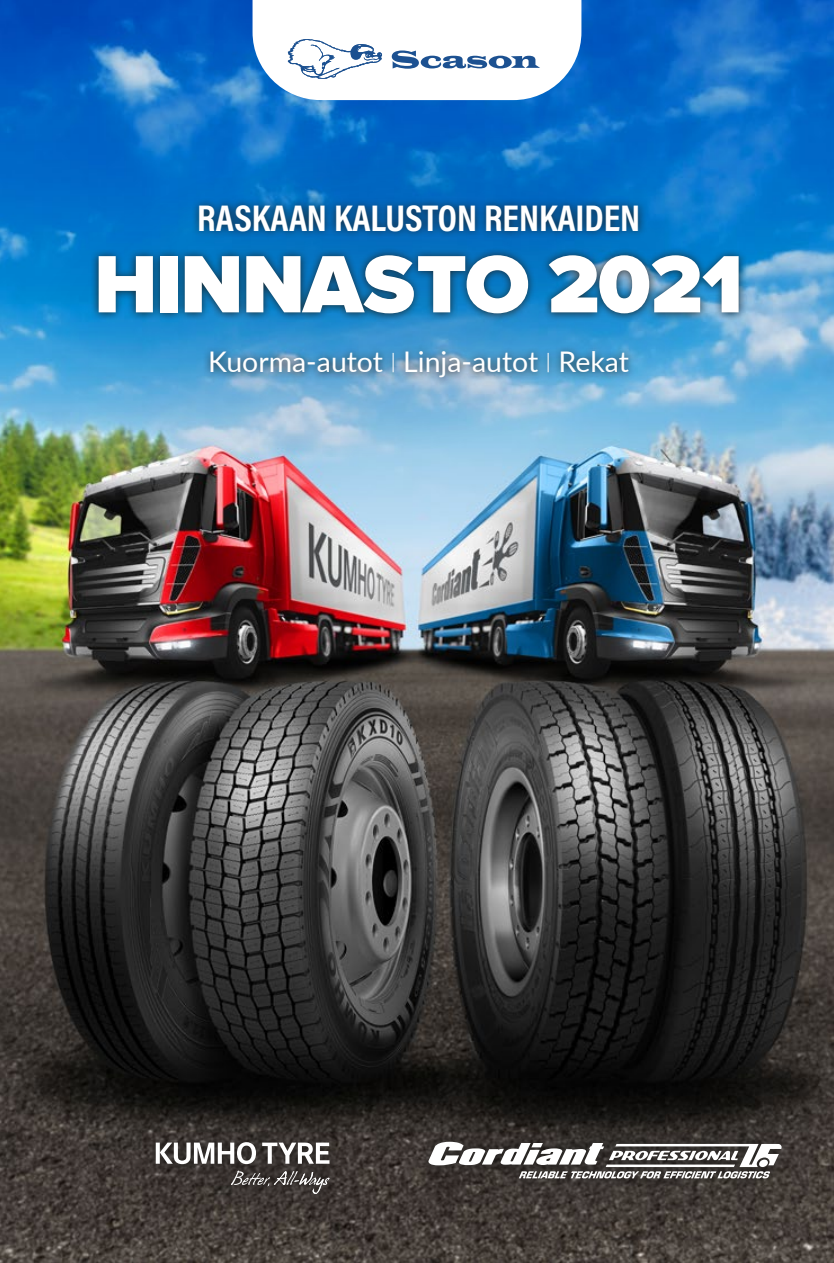
<style>
.page{position:relative;width:834px;height:1263px;background:#fff}
.page>*{position:absolute;margin:0;border:0;box-sizing:border-box;transform-origin:0 0}
.t1{font:900 84.3px "Proxima Nova";letter-spacing:-.02em;color:#fff}
.t2{font:700 37.5px "Acumin Pro Cond";color:#fff}
.t3{font:28.5px "Lato";color:#fff}
.s1{font-family:"Helvetica Neue";font-weight:300;font-size:19.35px}
</style>
<div class="page">
<img style="left:0;top:0;width:833px;height:1263px">
<svg style="left:17px;top:114px;width:738px;height:365px;background:#4a95cd"></svg>
<div style="left:90px;top:198px;width:657px;height:187px;background:#1d1d1b;opacity:.85"></div>
<div style="left:83px;top:1070px;width:318px;height:193px;background:#1d1d1b;opacity:.75"></div>
<div style="left:144px;top:1131px;width:197px;height:74px;background:#1d1d1b;opacity:.75"></div>
<svg style="left:231px;top:1170px;width:98px;height:24px;background:#56514f"></svg>
<svg style="left:156px;top:1142px;width:100px;height:22px"></svg>
<svg style="left:262px;top:1142px;width:67px;height:22px"></svg>
<div style="left:358px;top:1069px;width:475px;height:182px;background:#1d1d1b;opacity:.75"></div>
<div style="left:417px;top:1130px;width:375px;height:60px;background:#1d1d1b;opacity:.75"></div>
<svg style="left:428px;top:1142px;width:354px;height:36px"></svg>
<svg style="left:252px;top:0;width:329px;height:100px"></svg>
<h2 class="t2" style="left:197px;top:193px;width:444px">RASKAAN KALUSTON RENKAIDEN</h2>
<h1 class="t1" style="left:94px;top:221px;width:650px">HINNASTO 2021</h1>
<p class="t3" style="left:208px;top:341px;width:422px">Kuorma-autot <span class="s1">|</span> Linja-autot <span class="s1">|</span> Rekat</p>
</div>
